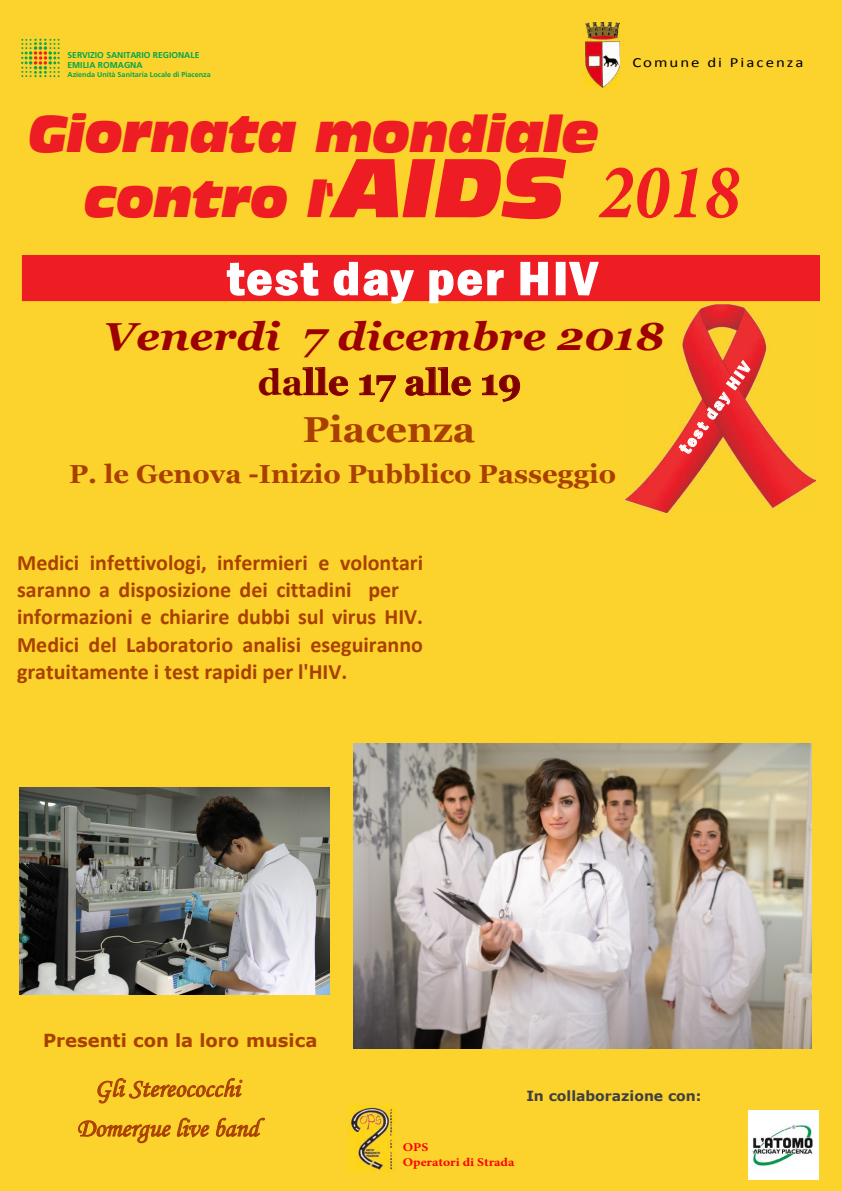
<style>
.page{position:relative;width:842px;height:1191px;background:#fcd32d}
.page>*{position:absolute;margin:0;border:0;box-sizing:border-box;transform-origin:0 0}
.t1{font:italic 48.2px/65.4px "Incised 901 BT Nord";color:#ee1d23;scale:.91 1}
.t2{font:600 condensed 48px "Franklin Gothic";letter-spacing:.035em;color:#fff;scale:1.2 1}
.t3{font:italic 700 39px "Georgia";color:#9d0000;scale:1.1 1}
.t4{font:700 36px "Georgia";color:#800000}
.t5{font:700 36px "Georgia";color:#aa4000;scale:1.05 1}
.t6{font:700 26px "Georgia";color:#aa4000;scale:1.05 1}
.t7{font:26px/39.6px "Monotype Corsiva";color:#aa4000;text-align:center}
.t8{font:700 22px/27.2px "Calibri";color:#aa4000}
.t9{font:700 18px "Verdana";color:#aa4000}
.t10{font:600 condensed 16px "Franklin Gothic";color:#fff;scale:1.2 1}
.t11{font:700 14px "Verdana";color:#404040}
.t12{font:14px "Calibri";letter-spacing:.12em;color:#000;scale:1.2 1}
.t13{font:700 12px/14.4px "Minion Pro";color:#f00;scale:1.14 1}
.t14{font:700 8.6px/10.2px "Frutiger LT";color:#00a54f}
.t15{font:700 7.2px "Frutiger LT";color:#00a54f}
.s1{font-size:78.1px}
.s2{font-family:"Minion Pro";font-weight:700;font-size:78.1px}
.s3{font-size:18px}
</style>
<div class="page">
<svg style="left:21px;top:39px;width:39px;height:38px"></svg>
<svg style="left:303px;top:367px;width:45px;height:28px"></svg>
<svg style="left:360px;top:375px;width:36px;height:26px"></svg>
<svg style="left:406px;top:367px;width:65px;height:28px"></svg>
<svg style="left:482px;top:375px;width:38px;height:26px"></svg>
<svg style="left:97px;top:1078px;width:146px;height:25px"></svg>
<svg style="left:78px;top:1120px;width:93px;height:23px"></svg>
<svg style="left:177px;top:1117px;width:33px;height:21px"></svg>
<svg style="left:216px;top:1117px;width:49px;height:20px"></svg>
<img style="left:625px;top:304px;width:190px;height:208px">
<svg style="left:22px;top:255px;width:798px;height:49px;background:#ef3531"></svg>
<svg style="left:679px;top:360px;width:71px;height:94px"></svg>
<img style="left:20px;top:787px;width:310px;height:207px">
<img style="left:354px;top:743px;width:458px;height:306px">
<img style="left:585px;top:22px;width:35px;height:66px">
<img style="left:749px;top:1110px;width:69px;height:69px">
<img style="left:349px;top:1105px;width:46px;height:66px">
<p class="t14" style="left:67px;top:51px;width:133px">SERVIZIO SANITARIO REGIONALE<br>EMILIA ROMAGNA</p>
<p class="t15" style="left:67px;top:72px;width:145px">Azienda Unità Sanitaria Locale di Piacenza</p>
<p class="t12" style="left:632px;top:54px;width:144px">Comune di Piacenza</p>
<h1 class="t1" style="left:86px;top:107px;width:720px;text-indent:-56px">Giornata mondiale contro l'<span class="s1">AIDS</span> <span class="s2">2018</span></h1>
<h2 class="t2" style="left:227px;top:246px;width:310px">test day per HIV</h2>
<h3 class="t3" style="left:103px;top:311px;width:511px">Venerdi 7 dicembre 2018</h3>
<h3 class="t4" style="left:258px;top:359px;width:265px">dalle 17 alle 19</h3>
<h3 class="t5" style="left:303px;top:406px;width:166px">Piacenza</h3>
<p class="t6" style="left:69px;top:457px;width:523px">P. le Genova -Inizio Pubblico Passeggio</p>
<p class="t10" style="left:675px;top:446px;width:92px;rotate:-54deg"><span class="s3">t</span>est day HIV</p>
<p class="t8" style="left:17px;top:549px;width:408px">Medici infettivologi, infermieri e volontari saranno a disposizione dei cittadini per informazioni e chiarire dubbi sul virus HIV.<br>Medici del Laboratorio analisi eseguiranno gratuitamente i test rapidi per l'HIV.</p>
<p class="t9" style="left:43px;top:1027px;width:276px">Presenti con la loro musica</p>
<p class="t7" style="left:77px;top:1068px;width:183px">Gli Stereococchi<br>Domergue live band</p>
<p class="t11" style="left:526px;top:1086px;width:177px">In collaborazione con:</p>
<p class="t13" style="left:403px;top:1140px;width:99px">OPS<br>Operatori di Strada</p>
</div>
